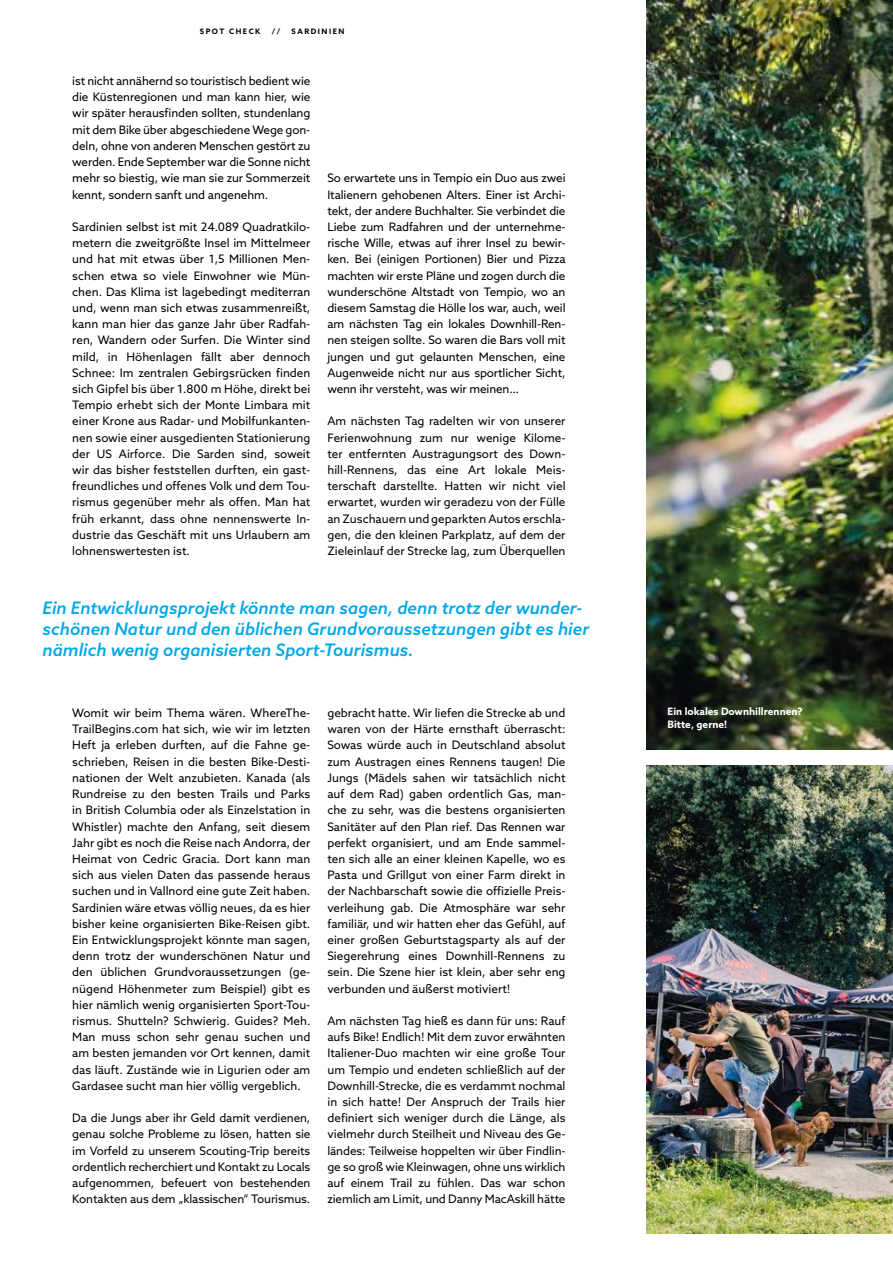
<style>
.page{position:relative;width:893px;height:1276px;background:#fff}
.page>*{position:absolute;margin:0;border:0;box-sizing:border-box;transform-origin:0 0}
.t1{font:italic 500 17.25px/21px "Azo Sans";color:#00a8e7}
.t2{font:11.7px/16.2px "Azo Sans";letter-spacing:-.01em;color:#000;text-align:justify}
.t3{font:700 10.2px/13.5px "Azo Sans";color:#fff}
.t4{font:700 7.5px "Azo Sans";letter-spacing:.2em;color:#000}
</style>
<div class="page">
<img style="left:646px;top:0;width:247px;height:749px">
<img style="left:646px;top:765px;width:247px;height:468px">
<p class="t4" style="left:200px;top:26px;width:62px">SPOT CHECK</p>
<p class="t4" style="left:272px;top:26px;width:10px">//</p>
<p class="t4" style="left:292px;top:26px;width:54px">SARDINIEN</p>
<p class="t2" style="left:72px;top:73px;width:240px">ist nicht annähernd so touristisch bedient wie die Küstenregionen und man kann hier, wie wir später herausfinden sollten, stundenlang mit dem Bike über abgeschiedene Wege gon&shy;deln, ohne von anderen Menschen gestört zu werden. Ende September war die Sonne nicht mehr so biestig, wie man sie zur Sommerzeit kennt, sondern sanft und angenehm.</p>
<p class="t2" style="left:72px;top:218px;width:240px">Sardinien selbst ist mit 24.089 Quadratkilo&shy;metern die zweitgrößte Insel im Mittelmeer und hat mit etwas über 1,5 Millionen Men&shy;schen etwa so viele Einwohner wie Mün&shy;chen. Das Klima ist lagebedingt mediterran und, wenn man sich etwas zusammenreißt, kann man hier das ganze Jahr über Radfah&shy;ren, Wandern oder Surfen. Die Winter sind mild, in Höhenlagen fällt aber dennoch Schnee: Im zentralen Gebirgsrücken finden sich Gipfel bis über 1.800 m Höhe, direkt bei Tempio erhebt sich der Monte Limbara mit einer Krone aus Radar- und Mobilfunkanten&shy;nen sowie einer ausgedienten Stationierung der US Airforce. Die Sarden sind, soweit wir das bisher feststellen durften, ein gast&shy;freundliches und offenes Volk und dem Tou&shy;rismus gegenüber mehr als offen. Man hat früh erkannt, dass ohne nennenswerte In&shy;dustrie das Geschäft mit uns Urlaubern am lohnenswertesten ist.</p>
<p class="t2" style="left:327px;top:170px;width:240px">So erwartete uns in Tempio ein Duo aus zwei Italienern gehobenen Alters. Einer ist Archi&shy;tekt, der andere Buchhalter. Sie verbindet die Liebe zum Radfahren und der unternehme&shy;rische Wille, etwas auf ihrer Insel zu bewir&shy;ken. Bei (einigen Portionen) Bier und Pizza machten wir erste Pläne und zogen durch die wunderschöne Altstadt von Tempio, wo an diesem Samstag die Hölle los war, auch, weil am nächsten Tag ein lokales Downhill-Ren&shy;nen steigen sollte. So waren die Bars voll mit jungen und gut gelaunten Menschen, eine Augenweide nicht nur aus sportlicher Sicht, wenn ihr versteht, was wir meinen…</p>
<p class="t2" style="left:327px;top:413px;width:240px">Am nächsten Tag radelten wir von unserer Ferienwohnung zum nur wenige Kilome&shy;ter entfernten Austragungsort des Down&shy;hill-Rennens, das eine Art lokale Meis&shy;terschaft darstellte. Hatten wir nicht viel erwartet, wurden wir geradezu von der Fülle an Zuschauern und geparkten Autos erschla&shy;gen, die den kleinen Parkplatz, auf dem der Zieleinlauf der Strecke lag, zum Überquellen</p>
<h1 class="t1" style="left:43px;top:597px;width:548px">Ein Entwicklungsprojekt könnte man sagen, denn trotz der wunder&shy;schönen Natur und den üblichen Grundvoraussetzungen gibt es hier nämlich wenig organisierten Sport-Tourismus.</h1>
<p class="t2" style="left:72px;top:704px;width:240px">Womit wir beim Thema wären. WhereThe-TrailBegins.com hat sich, wie wir im letzten Heft ja erleben durften, auf die Fahne ge&shy;schrieben, Reisen in die besten Bike-Desti&shy;nationen der Welt anzubieten. Kanada (als Rundreise zu den besten Trails und Parks in British Columbia oder als Einzelstation in Whistler) machte den Anfang, seit diesem Jahr gibt es noch die Reise nach Andorra, der Heimat von Cedric Gracia. Dort kann man sich aus vielen Daten das passende heraus suchen und in Vallnord eine gute Zeit haben.<br>Sardinien wäre etwas völlig neues, da es hier bisher keine organisierten Bike-Reisen gibt.<br>Ein Entwicklungsprojekt könnte man sagen, denn trotz der wunderschönen Natur und den üblichen Grundvoraussetzungen (ge&shy;nügend Höhenmeter zum Beispiel) gibt es hier nämlich wenig organisierten Sport-Tou&shy;rismus. Shutteln? Schwierig. Guides? Meh.<br>Man muss schon sehr genau suchen und am besten jemanden vor Ort kennen, damit das läuft. Zustände wie in Ligurien oder am Gardasee sucht man hier völlig vergeblich.</p>
<p class="t2" style="left:72px;top:1109px;width:240px">Da die Jungs aber ihr Geld damit verdienen, genau solche Probleme zu lösen, hatten sie im Vorfeld zu unserem Scouting-Trip bereits ordentlich recherchiert und Kontakt zu Locals aufgenommen, befeuert von bestehenden Kontakten aus dem „klassischen“ Tourismus.</p>
<p class="t2" style="left:327px;top:704px;width:240px">gebracht hatte. Wir liefen die Strecke ab und waren von der Härte ernsthaft überrascht:<br>Sowas würde auch in Deutschland absolut zum Austragen eines Rennens taugen! Die Jungs (Mädels sahen wir tatsächlich nicht auf dem Rad) gaben ordentlich Gas, man&shy;che zu sehr, was die bestens organisierten Sanitäter auf den Plan rief. Das Rennen war perfekt organisiert, und am Ende sammel&shy;ten sich alle an einer kleinen Kapelle, wo es Pasta und Grillgut von einer Farm direkt in der Nachbarschaft sowie die offizielle Preis&shy;verleihung gab. Die Atmosphäre war sehr familiär, und wir hatten eher das Gefühl, auf einer großen Geburtstagsparty als auf der Siegerehrung eines Downhill-Rennens zu sein. Die Szene hier ist klein, aber sehr eng verbunden und äußerst motiviert!</p>
<p class="t2" style="left:327px;top:1012px;width:240px">Am nächsten Tag hieß es dann für uns: Rauf aufs Bike! Endlich! Mit dem zuvor erwähnten Italiener-Duo machten wir eine große Tour um Tempio und endeten schließlich auf der Downhill-Strecke, die es verdammt nochmal in sich hatte! Der Anspruch der Trails hier definiert sich weniger durch die Länge, als vielmehr durch Steilheit und Niveau des Ge&shy;ländes: Teilweise hoppelten wir über Findlin&shy;ge so groß wie Kleinwagen, ohne uns wirklich auf einem Trail zu fühlen. Das war schon ziemlich am Limit, und Danny MacAskill hätte</p>
<p class="t3" style="left:668px;top:704px;width:137px">Ein lokales Downhillrennen?<br>Bitte, gerne!</p>
</div>
